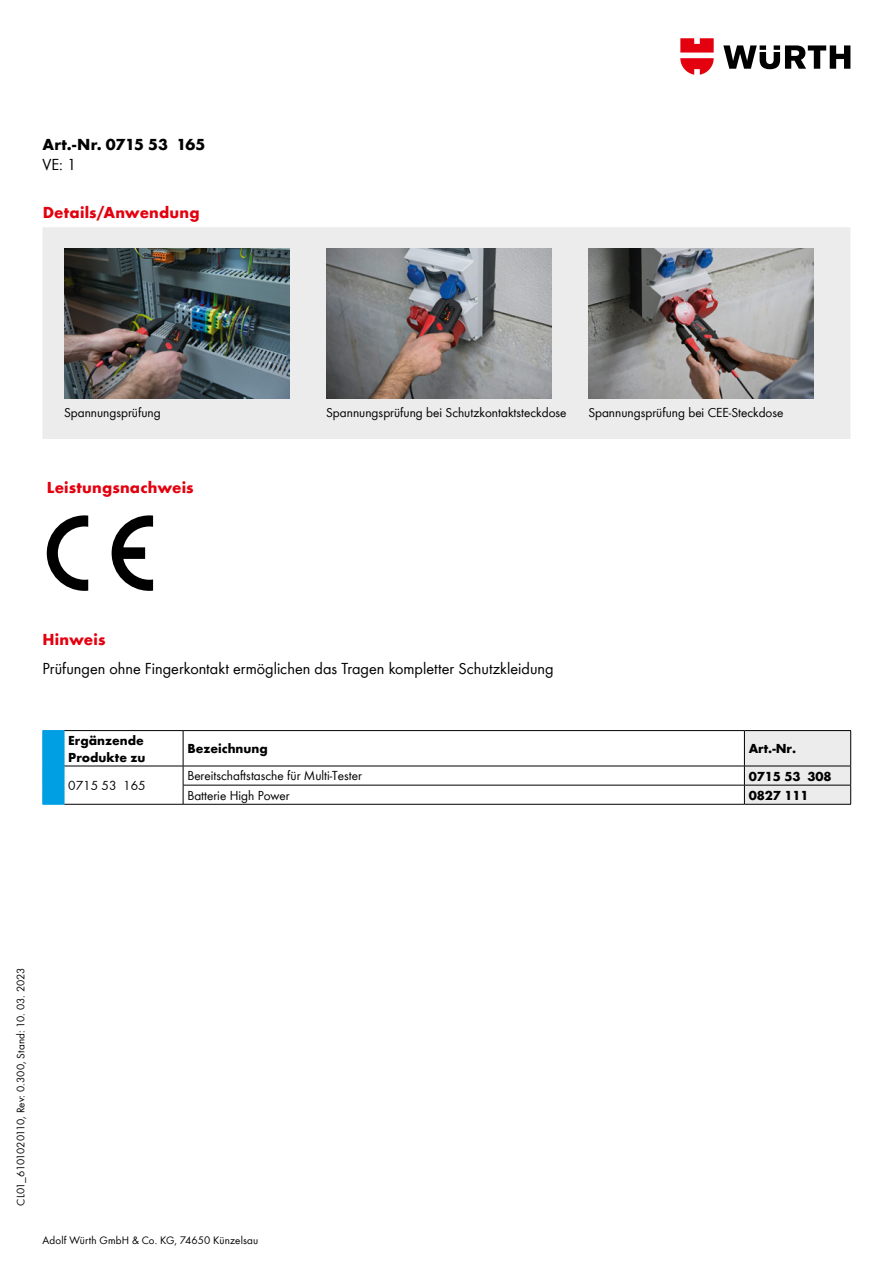
<style>
.page{position:relative;width:893px;height:1263px;background:#fff}
.page>*{position:absolute;margin:0;border:0;box-sizing:border-box;transform-origin:0 0}
.t1{font:16.5px "Wuerth Global";color:#000}
.t2{font:700 16.5px "Wuerth Global";letter-spacing:.01em;color:#e3000f}
.t3{font:700 16.5px "Wuerth Global";color:#000}
.t4{font:13.5px "Wuerth Global";color:#000}
.t5{font:700 13.5px/17px "Wuerth Global";color:#000}
.t6{font:11.25px "Wuerth Global";letter-spacing:.01em;color:#000}
</style>
<div class="page">
<svg style="left:723px;top:45px;width:127px;height:24px"></svg>
<svg style="left:680px;top:38px;width:34px;height:37px"></svg>
<hr style="left:64px;top:730px;width:119px;height:1px;background:#000">
<hr style="left:183px;top:730px;width:561px;height:1px;background:#000">
<hr style="left:183px;top:731px;width:1px;height:35px;background:#000">
<hr style="left:64px;top:766px;width:119px;height:1px;background:#000">
<hr style="left:64px;top:804px;width:119px;height:1px;background:#000">
<hr style="left:183px;top:766px;width:561px;height:1px;background:#000">
<svg style="left:43px;top:730px;width:22px;height:75px"></svg>
<hr style="left:183px;top:785px;width:561px;height:1px;background:#000">
<svg style="left:183px;top:766px;width:1px;height:38px"></svg>
<hr style="left:183px;top:804px;width:561px;height:1px;background:#000">
<svg style="left:744px;top:730px;width:107px;height:74px"></svg>
<hr style="left:744px;top:804px;width:107px;height:1px;background:#000">
<svg style="left:47px;top:515px;width:41px;height:76px"></svg>
<svg style="left:112px;top:515px;width:41px;height:76px"></svg>
<div style="left:43px;top:227px;width:807px;height:212px;background:#ececed"></div>
<img style="left:64px;top:248px;width:225px;height:150px">
<img style="left:326px;top:248px;width:226px;height:150px">
<img style="left:588px;top:248px;width:226px;height:150px">
<p class="t3" style="left:43px;top:134px;width:164px">Art.-Nr. 0715 53 165</p>
<p class="t1" style="left:43px;top:155px;width:35px">VE: 1</p>
<p class="t2" style="left:43px;top:202px;width:158px">Details/Anwendung</p>
<p class="t4" style="left:64px;top:404px;width:98px">Spannungsprüfung</p>
<p class="t4" style="left:326px;top:404px;width:242px">Spannungsprüfung bei Schutzkontaktsteckdose</p>
<p class="t4" style="left:588px;top:404px;width:197px">Spannungsprüfung bei CEE-Steckdose</p>
<p class="t2" style="left:47px;top:478px;width:148px">Leistungsnachweis</p>
<p class="t2" style="left:43px;top:630px;width:64px">Hinweis</p>
<p class="t1" style="left:43px;top:659px;width:513px">Prüfungen ohne Fingerkontakt ermöglichen das Tragen kompletter Schutzkleidung</p>
<p class="t5" style="left:68px;top:732px;width:79px">Ergänzende<br>Produkte zu</p>
<p class="t5" style="left:187px;top:740px;width:82px">Bezeichnung</p>
<p class="t5" style="left:749px;top:740px;width:49px">Art.-Nr.</p>
<p class="t4" style="left:68px;top:777px;width:79px">0715 53 165</p>
<p class="t4" style="left:187px;top:768px;width:176px">Bereitschaftstasche für Multi-Tester</p>
<p class="t5" style="left:749px;top:767px;width:85px">0715 53 308</p>
<p class="t4" style="left:187px;top:787px;width:104px">Batterie High Power</p>
<p class="t5" style="left:749px;top:786px;width:62px">0827 111</p>
<p class="t6" style="left:14px;top:1205px;width:239px;rotate:-90deg">CL01_6101020110, Rev: 0.300, Stand: 10. 03. 2023</p>
<p class="t6" style="left:43px;top:1233px;width:217px">Adolf Würth GmbH &amp; Co. KG, 74650 Künzelsau</p>
</div>
